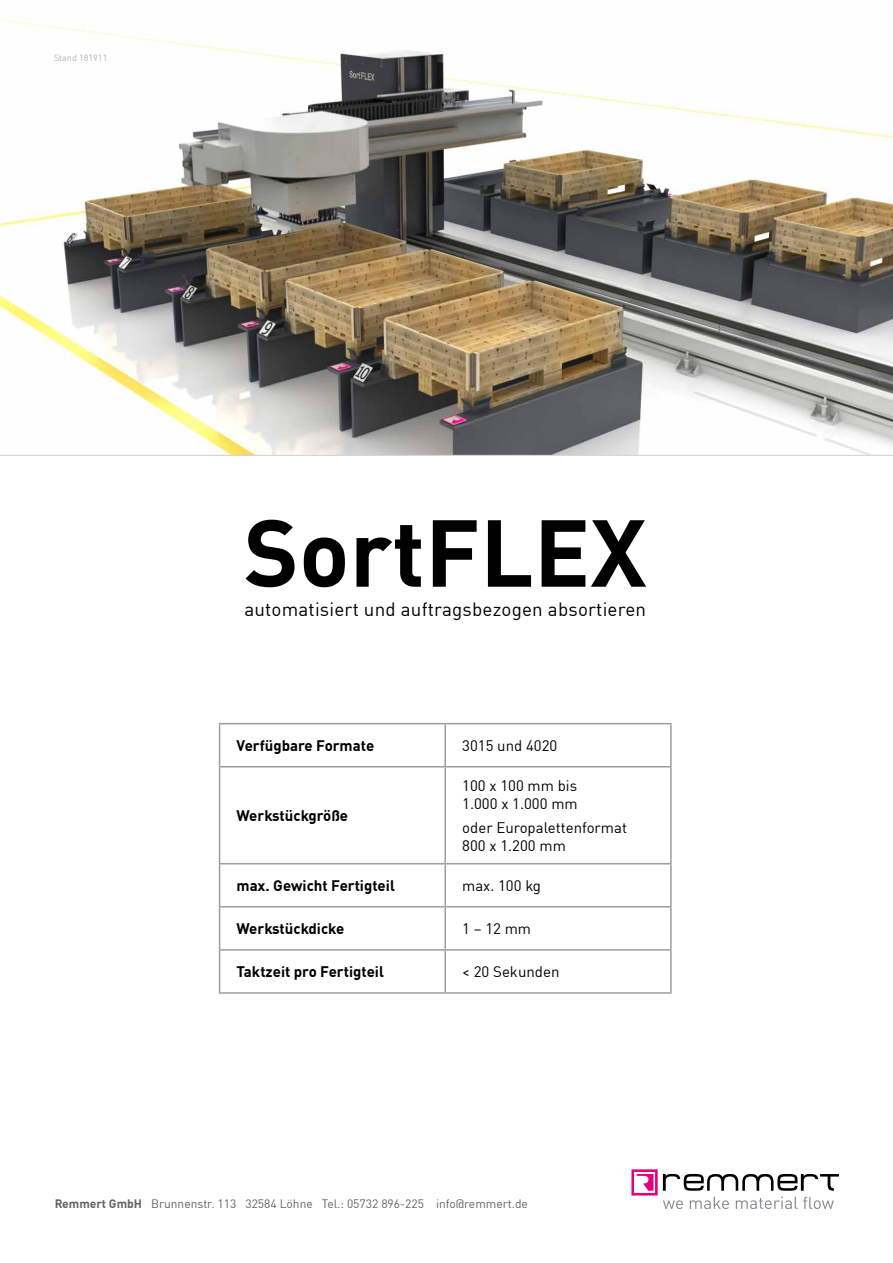
<style>
.page{position:relative;width:893px;height:1263px;background:#fff}
.page>*{position:absolute;margin:0;border:0;box-sizing:border-box;transform-origin:0 0}
.t1{font:700 93.45px "DIN Offc";color:#000}
.t2{font:18.75px "DIN Offc Pro";letter-spacing:.01em;color:#000}
.t3{font:15px/18px "DIN Offc Pro";color:#000}
.t4{font:700 15px "DIN Offc Pro";color:#000}
.t5{font:12px "DIN Offc";color:#646363}
.t6{font:9px "DIN Offc Pro";color:#b3b2b2}
.s1{font-weight:700}
</style>
<div class="page">
<img style="left:0;top:19px;width:893px;height:436px">
<hr style="left:0;top:455px;width:893px;height:1px;background:#d0d0d0">
<svg style="left:631px;top:1169px;width:208px;height:40px"></svg>
<hr style="left:219px;top:723px;width:226px;height:1px;background:#9d9d9c">
<hr style="left:219px;top:724px;width:1px;height:42px;background:#9d9d9c">
<hr style="left:445px;top:723px;width:227px;height:1px;background:#9d9d9c">
<hr style="left:444px;top:724px;width:2px;height:42px;background:#9d9d9c">
<hr style="left:670px;top:724px;width:2px;height:42px;background:#9d9d9c">
<hr style="left:219px;top:766px;width:226px;height:1px;background:#9d9d9c">
<hr style="left:219px;top:767px;width:1px;height:96px;background:#9d9d9c">
<hr style="left:445px;top:766px;width:227px;height:1px;background:#9d9d9c">
<hr style="left:444px;top:767px;width:2px;height:96px;background:#9d9d9c">
<hr style="left:670px;top:767px;width:2px;height:96px;background:#9d9d9c">
<hr style="left:219px;top:863px;width:226px;height:1px;background:#9d9d9c">
<hr style="left:219px;top:864px;width:1px;height:42px;background:#9d9d9c">
<hr style="left:445px;top:863px;width:227px;height:1px;background:#9d9d9c">
<hr style="left:444px;top:864px;width:2px;height:42px;background:#9d9d9c">
<hr style="left:670px;top:864px;width:2px;height:42px;background:#9d9d9c">
<hr style="left:219px;top:906px;width:226px;height:1px;background:#9d9d9c">
<hr style="left:219px;top:907px;width:1px;height:42px;background:#9d9d9c">
<hr style="left:445px;top:906px;width:227px;height:1px;background:#9d9d9c">
<hr style="left:444px;top:907px;width:2px;height:42px;background:#9d9d9c">
<hr style="left:670px;top:907px;width:2px;height:42px;background:#9d9d9c">
<hr style="left:219px;top:949px;width:226px;height:2px;background:#9d9d9c">
<hr style="left:219px;top:951px;width:1px;height:41px;background:#9d9d9c">
<hr style="left:445px;top:949px;width:227px;height:2px;background:#9d9d9c">
<hr style="left:444px;top:951px;width:2px;height:41px;background:#9d9d9c">
<hr style="left:670px;top:951px;width:2px;height:41px;background:#9d9d9c">
<hr style="left:219px;top:992px;width:226px;height:2px;background:#9d9d9c">
<hr style="left:445px;top:992px;width:227px;height:2px;background:#9d9d9c">
<p class="t6" style="left:54px;top:51px;width:55px">Stand 181911</p>
<h1 class="t1" style="left:244px;top:492px;width:404px">SortFLEX</h1>
<p class="t2" style="left:244px;top:595px;width:403px">automatisiert und auftragsbezogen absortieren</p>
<p class="t4" style="left:237px;top:733px;width:139px">Verfügbare Formate</p>
<p class="t3" style="left:462px;top:735px;width:97px">3015 und 4020</p>
<p class="t4" style="left:237px;top:803px;width:113px">Werkstückgröße</p>
<p class="t3" style="left:462px;top:775px;width:117px">100 x 100 mm bis<br>1.000 x 1.000 mm</p>
<p class="t3" style="left:462px;top:817px;width:166px">oder Europalettenformat<br>800 x 1.200 mm</p>
<p class="t4" style="left:237px;top:873px;width:160px">max. Gewicht Fertigteil</p>
<p class="t3" style="left:462px;top:875px;width:80px">max. 100 kg</p>
<p class="t4" style="left:237px;top:916px;width:109px">Werkstückdicke</p>
<p class="t3" style="left:462px;top:918px;width:70px">1 – 12 mm</p>
<p class="t4" style="left:237px;top:959px;width:149px">Taktzeit pro Fertigteil</p>
<p class="t3" style="left:462px;top:961px;width:99px">&lt; 20 Sekunden</p>
<p class="t5" style="left:55px;top:1196px;width:475px"><span class="s1">Remmert GmbH</span> Brunnenstr. 113 32584 Löhne Tel.: 05732 896-225 info@remmert.de</p>
</div>
